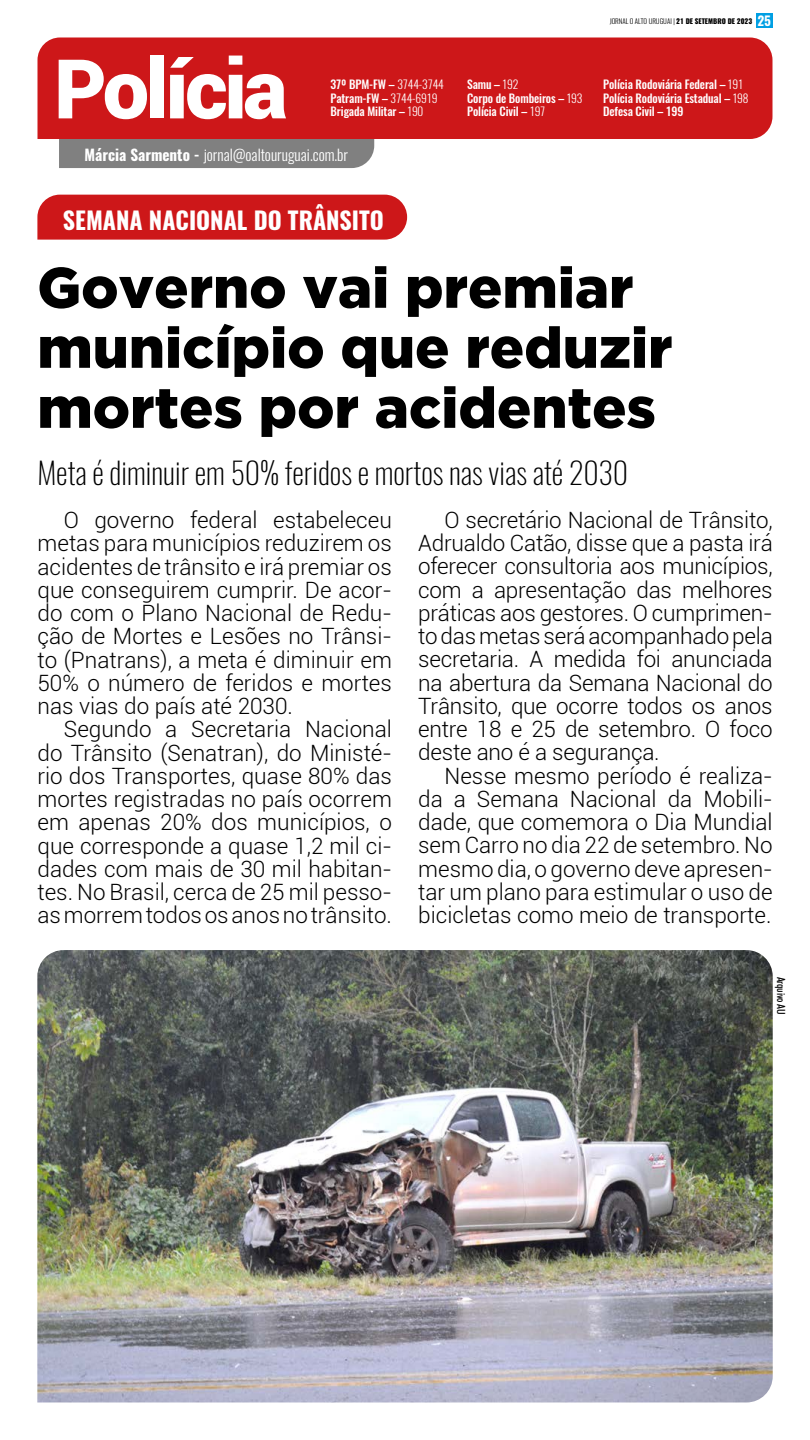
<style>
.page{position:relative;width:810px;height:1440px;background:#fff}
.page>*{position:absolute;margin:0;border:0;box-sizing:border-box;transform-origin:0 0}
.t1{font:900 82.5px "Roboto";letter-spacing:-.04em;color:#fff}
.t2{font:900 57px/60px "Gotham";color:#000}
.t3{font:200 30px "Oswald";color:#000}
.t4{font:700 24px "Oswald";color:#fff}
.t5{font:300 22.5px/23.2px "Roboto";color:#000;text-align:justify}
.t6{font:300 15.15px "Oswald";color:#fff}
.t7{font:500 11.62px/13.4px "Oswald";letter-spacing:-.01em;color:#fff}
.t8{font:500 condensed 11.25px "Futura BT";letter-spacing:-.02em;color:#000}
.t9{font:300 6.98px "Oswald";color:#000}
.s1{font-weight:300}
.s2{font-weight:700}
.s3{font-weight:800}
.s4{font-weight:700;font-size:12.9px;color:#fff}
</style>
<div class="page">
<div style="left:756px;top:13px;width:16px;height:14px;background:#009fe3"></div>
<div style="left:59px;top:139px;width:315px;height:29px;background:#808080"></div>
<div style="left:38px;top:38px;width:734px;height:101px;background:#cd1719"></div>
<div style="left:37px;top:195px;width:370px;height:45px;background:#cd1719"></div>
<img style="left:37px;top:950px;width:736px;height:452px">
<h1 class="t1" style="left:54px;top:31px;width:235px">Polícia</h1>
<p class="t7" style="left:331px;top:78px;width:115px">37º BPM-FW – <span class="s1">3744-3744<br></span>Patram-FW – <span class="s1">3744-6919<br></span>Brigada Militar – <span class="s1">190</span></p>
<p class="t7" style="left:467px;top:78px;width:117px">Samu – <span class="s1">192<br></span>Corpo de Bombeiros – <span class="s1">193<br></span>Polícia Civil – <span class="s1">197</span></p>
<p class="t6" style="left:85px;top:144px;width:265px"><span class="s2">Márcia Sarmento -</span> jornal@oaltouruguai.com.br</p>
<p class="t4" style="left:63px;top:203px;width:322px">SEMANA NACIONAL DO TRÂNSITO</p>
<p class="t9" style="left:610px;top:16px;width:163px">JORNAL O ALTO URUGUAI | <span class="s3">21 DE SETEMBRO DE 2023</span> <span class="s4">25</span></p>
<p class="t7" style="left:603px;top:78px;width:147px">Polícia Rodoviária Federal – <span class="s1">191<br></span>Polícia Rodoviária Estadual – <span class="s1">198<br></span>Defesa Civil – 199</p>
<h2 class="t2" style="left:37px;top:256px;width:637px">Governo vai premiar município que reduzir mortes por acidentes</h2>
<h3 class="t3" style="left:37px;top:453px;width:592px">Meta é diminuir em 50% feridos e mortos nas vias até 2030</h3>
<p class="t5" style="left:37px;top:508px;width:356px;text-indent:26px">O governo federal estabeleceu metas para municípios reduzirem os acidentes de trânsito e irá premiar os que conseguirem cumprir. De acor&shy;do com o Plano Nacional de Redu&shy;ção de Mortes e Lesões no Trânsi&shy;to (Pnatrans), a meta é diminuir em 50% o número de feridos e mortes nas vias do país até 2030.</p>
<p class="t5" style="left:37px;top:717px;width:356px;text-indent:26px">Segundo a Secretaria Nacional do Trânsito (Senatran), do Ministé&shy;rio dos Transportes, quase 80% das mortes registradas no país ocorrem em apenas 20% dos municípios, o que corresponde a quase 1,2 mil ci&shy;dades com mais de 30 mil habitan&shy;tes. No Brasil, cerca de 25 mil pesso&shy;as morrem todos os anos no trânsito.</p>
<p class="t5" style="left:418px;top:508px;width:356px;text-indent:26px">O secretário Nacional de Trânsito, Adrualdo Catão, disse que a pasta irá oferecer consultoria aos municípios, com a apresentação das melhores práticas aos gestores. O cumprimen&shy;to das metas será acompanhado pela secretaria. A medida foi anunciada na abertura da Semana Nacional do Trânsito, que ocorre todos os anos entre 18 e 25 de setembro. O foco deste ano é a segurança.</p>
<p class="t5" style="left:418px;top:763px;width:356px;text-indent:26px">Nesse mesmo período é realiza&shy;da a Semana Nacional da Mobili&shy;dade, que comemora o Dia Mundial sem Carro no dia 22 de setembro. No mesmo dia, o governo deve apresen&shy;tar um plano para estimular o uso de bicicletas como meio de transporte.</p>
<p class="t8" style="left:788px;top:977px;width:39px;rotate:90deg">Arquivo AU</p>
</div>
